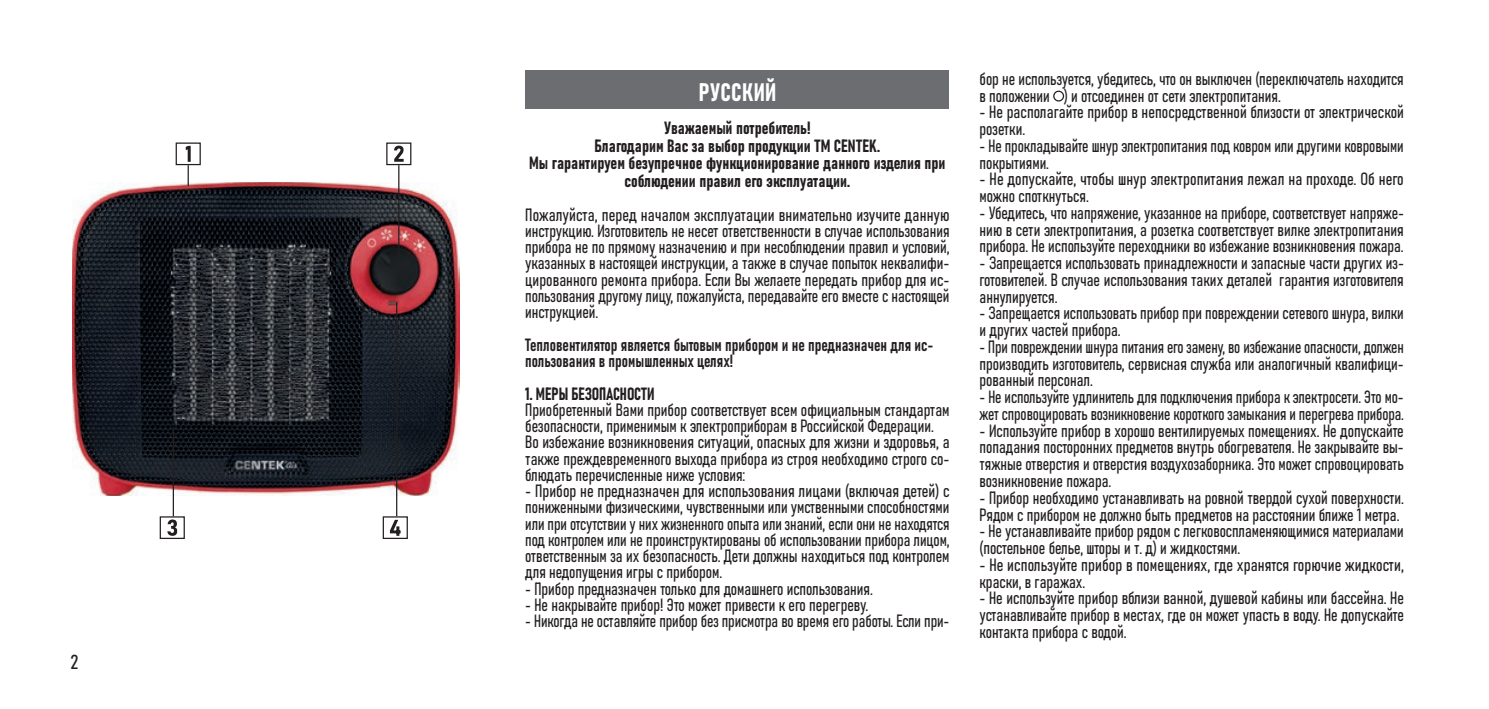
<style>
.page{position:relative;width:1489px;height:709px;background:#fff}
.page>*{position:absolute;margin:0;border:0;box-sizing:border-box;transform-origin:0 0}
.t1{font:25px "Bahnschrift";letter-spacing:.015em;color:#fff}
.t2{font:20px "Bahnschrift";color:#231f20}
.t3{font:17.5px/16.2px "Bahnschrift";color:#231f20}
.t4{font:17.5px/16.2px "Bahnschrift";color:#231f20;scale:.95 1}
.t5{font:17.5px/16.8px "Bahnschrift";color:#231f20;scale:.94 1}
.t6{font:17.5px/16.8px "Bahnschrift";color:#231f20;text-align:justify;scale:.96 1}
.t7{font:17.5px/16.8px "Bahnschrift";color:#231f20;scale:.93 1}
.t8{font:17.5px/16.8px "Bahnschrift";color:#231f20;text-align:justify;scale:.92 1}
</style>
<div class="page">
<div style="left:1053px;top:91px;width:11px;height:11px;border:1px solid #231f20;border-radius:50%"></div>
<div style="left:526px;top:70px;width:422px;height:39px;background:#6c6d70"></div>
<img style="left:72px;top:182px;width:387px;height:313px">
<svg style="left:167px;top:519px;width:10px;height:17px"></svg>
<svg style="left:394px;top:146px;width:9px;height:16px"></svg>
<div style="left:386px;top:142px;width:25px;height:23px;border:1px solid #231f20"></div>
<div style="left:176px;top:142px;width:25px;height:23px;border:1px solid #231f20"></div>
<div style="left:160px;top:516px;width:25px;height:23px;border:1px solid #231f20"></div>
<svg style="left:382px;top:515px;width:26px;height:24px"></svg>
<hr style="left:173px;top:427px;width:1px;height:89px;background:#231f20">
<hr style="left:396px;top:302px;width:1px;height:214px;background:#231f20">
<hr style="left:398px;top:165px;width:1px;height:98px;background:#231f20">
<svg style="left:186px;top:146px;width:5px;height:40px"></svg>
<p class="t2" style="left:71px;top:649px;width:10px">2</p>
<h1 class="t1" style="left:699px;top:76px;width:79px">РУССКИЙ</h1>
<p class="t3" style="left:529px;top:119px;width:418px;line-height:17.5px;text-align:center">Уважаемый потребитель!<br>Благодарим Вас за выбор продукции ТМ CENTEK.<br>Мы гарантируем безупречное функционирование данного изделия при соблюдении правил его эксплуатации.</p>
<p class="t3" style="left:525px;top:206px;width:426px;text-align:justify">Пожалуйста, перед началом эксплуатации внимательно изучите данную инструкцию. Изготовитель не несет ответственности в случае использования прибора не по прямому назначению и при несоблюдении правил и условий, указанных в настоящей инструкции, а также в случае попыток неквалифи&shy;цированного ремонта прибора. Если Вы желаете передать прибор для ис&shy;пользования другому лицу, пожалуйста, передавайте его вместе с настоящей инструкцией.</p>
<p class="t4" style="left:525px;top:336px;width:431px">Тепловентилятор является бытовым прибором и не предназначен для ис&shy;пользования в промышленных целях!</p>
<p class="t4" style="left:525px;top:385px;width:448px">1. МЕРЫ БЕЗОПАСНОСТИ<br>Приобретенный Вами прибор соответствует всем официальным стандартам безопасности, применимым к электроприборам в Российской Федерации.<br>Во избежание возникновения ситуаций, опасных для жизни и здоровья, а также преждевременного выхода прибора из строя необходимо строго со&shy;блюдать перечисленные ниже условия:</p>
<p class="t3" style="left:525px;top:483px;width:426px;text-align:justify">- Прибор не предназначен для использования лицами (включая детей) с пониженными физическими, чувственными или умственными способностями или при отсутствии у них жизненного опыта или знаний, если они не находятся под контролем или не проинструктированы об использовании прибора лицом, ответственным за их безопасность. Дети должны находиться под контролем для недопущения игры с прибором.</p>
<p class="t4" style="left:525px;top:580px;width:367px">- Прибор предназначен только для домашнего использования.</p>
<p class="t4" style="left:525px;top:596px;width:362px">- Не накрывайте прибор! Это может привести к его перегреву.</p>
<p class="t7" style="left:525px;top:612px;width:457px">- Никогда не оставляйте прибор без присмотра во время его работы. Если при-</p>
<p class="t4" style="left:979px;top:70px;width:448px">бор не используется, убедитесь, что он выключен (переключатель находится в положении ) и отсоединен от сети электропитания.</p>
<p class="t3" style="left:979px;top:104px;width:426px">- Не располагайте прибор в непосредственной близости от электрической розетки.</p>
<p class="t7" style="left:979px;top:137px;width:457px">- Не прокладывайте шнур электропитания под ковром или другими ковровыми покрытиями.</p>
<p class="t3" style="left:979px;top:171px;width:425px">- Не допускайте, чтобы шнур электропитания лежал на проходе. Об него можно споткнуться.</p>
<p class="t5" style="left:979px;top:204px;width:453px;text-align:justify">- Убедитесь, что напряжение, указанное на приборе, соответствует напряже&shy;нию в сети электропитания, а розетка соответствует вилке электропитания прибора. Не используйте переходники во избежание возникновения пожара.</p>
<p class="t4" style="left:979px;top:254px;width:448px;text-align:justify">- Запрещается использовать принадлежности и запасные части других из&shy;готовителей. В случае использования таких деталей гарантия изготовителя аннулируется.</p>
<p class="t5" style="left:979px;top:305px;width:453px">- Запрещается использовать прибор при повреждении сетевого шнура, вилки и других частей прибора.</p>
<p class="t8" style="left:979px;top:338px;width:463px">- При повреждении шнура питания его замену, во избежание опасности, должен производить изготовитель, сервисная служба или аналогичный квалифици&shy;рованный персонал.</p>
<p class="t7" style="left:979px;top:388px;width:458px">- Не используйте удлинитель для подключения прибора к электросети. Это мо&shy;жет спровоцировать возникновение короткого замыкания и перегрева прибора.</p>
<p class="t6" style="left:979px;top:422px;width:443px">- Используйте прибор в хорошо вентилируемых помещениях. Не допускайте попадания посторонних предметов внутрь обогревателя. Не закрывайте вы&shy;тяжные отверстия и отверстия воздухозаборника. Это может спровоцировать возникновение пожара.</p>
<p class="t4" style="left:979px;top:489px;width:448px">- Прибор необходимо устанавливать на ровной твердой сухой поверхности.<br>Рядом с прибором не должно быть предметов на расстоянии ближе 1 метра.</p>
<p class="t5" style="left:979px;top:522px;width:453px">- Не устанавливайте прибор рядом с легковоспламеняющимися материалами (постельное белье, шторы и т. д) и жидкостями.</p>
<p class="t3" style="left:979px;top:556px;width:426px">- Не используйте прибор в помещениях, где хранятся горючие жидкости, краски, в гаражах.</p>
<p class="t6" style="left:979px;top:589px;width:443px">- Не используйте прибор вблизи ванной, душевой кабины или бассейна. Не устанавливайте прибор в местах, где он может упасть в воду. Не допускайте контакта прибора с водой.</p>
</div>
